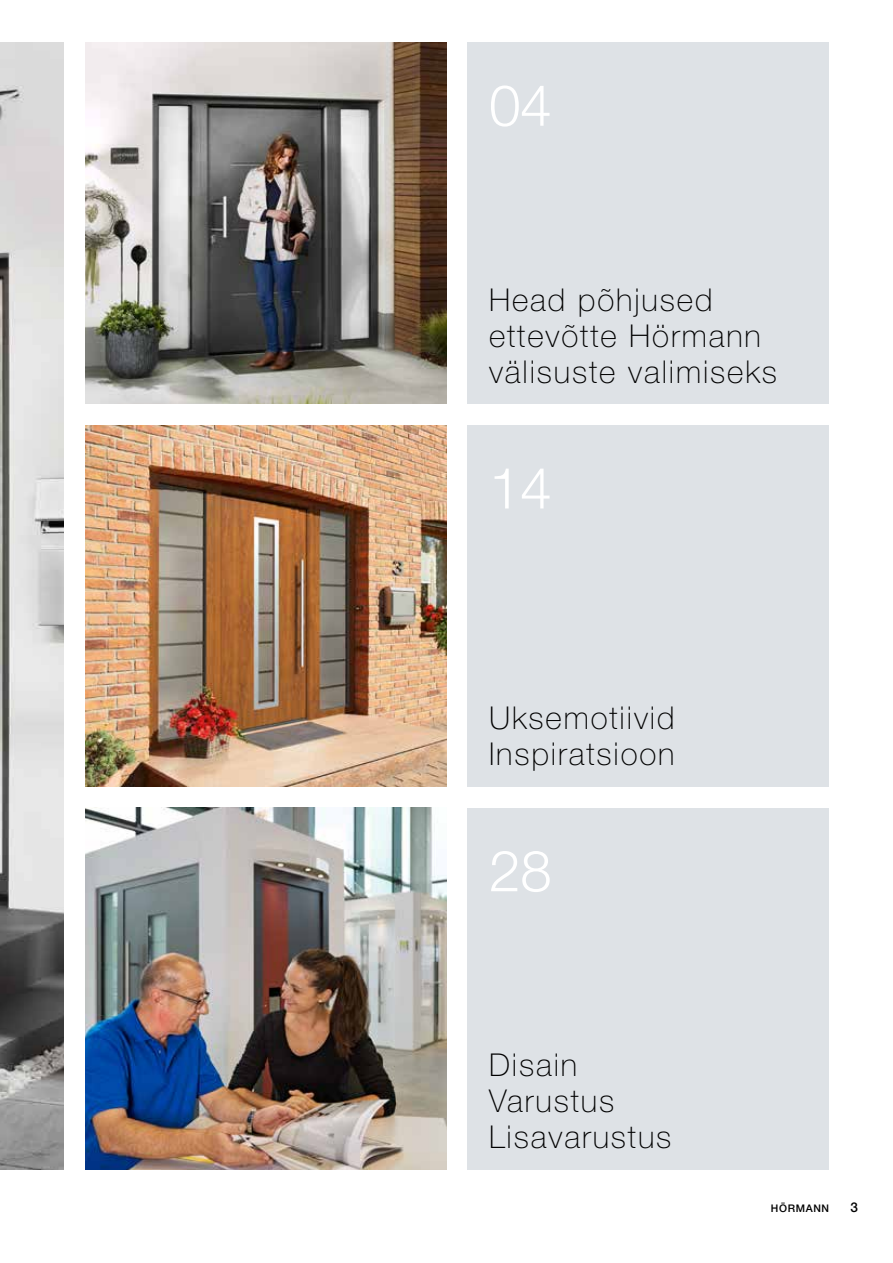
<style>
.page{position:relative;width:893px;height:1263px;background:#fff}
.page>*{position:absolute;margin:0;border:0;box-sizing:border-box;transform-origin:0 0}
.t1{font:300 57px "Hoermann Helvetica Neue";color:#fff}
.t2{font:100 31.5px/36px "Hoermann Helvetica Neue";letter-spacing:.06em;color:#000}
.t3{font:500 13.5px "Hoermann Helvetica Neue";color:#000}
.t4{font:500 10.5px "Hoermann Helvetica Neue";letter-spacing:.06em;color:#000}
</style>
<div class="page">
<div style="left:468px;top:808px;width:361px;height:361px;background:#dee2e6"></div>
<div style="left:468px;top:43px;width:361px;height:361px;background:#dee2e6"></div>
<div style="left:468px;top:425px;width:361px;height:362px;background:#dee2e6"></div>
<img style="left:85px;top:43px;width:361px;height:361px">
<img style="left:85px;top:425px;width:361px;height:362px">
<img style="left:0;top:43px;width:64px;height:1126px">
<img style="left:85px;top:808px;width:361px;height:361px">
<h1 class="t1" style="left:489px;top:65px;width:64px">04</h1>
<p class="t2" style="left:489px;top:279px;width:290px">Head põhjused ettevõtte Hörmann välisuste valimiseks</p>
<h1 class="t1" style="left:489px;top:448px;width:64px">14</h1>
<p class="t2" style="left:489px;top:698px;width:187px">Uksemotiivid<br>Inspiratsioon</p>
<h1 class="t1" style="left:489px;top:831px;width:64px">28</h1>
<p class="t2" style="left:489px;top:1045px;width:184px">Disain<br>Varustus<br>Lisavarustus</p>
<p class="t4" style="left:771px;top:1201px;width:60px">HÖRMANN</p>
<p class="t3" style="left:850px;top:1198px;width:9px">3</p>
</div>
